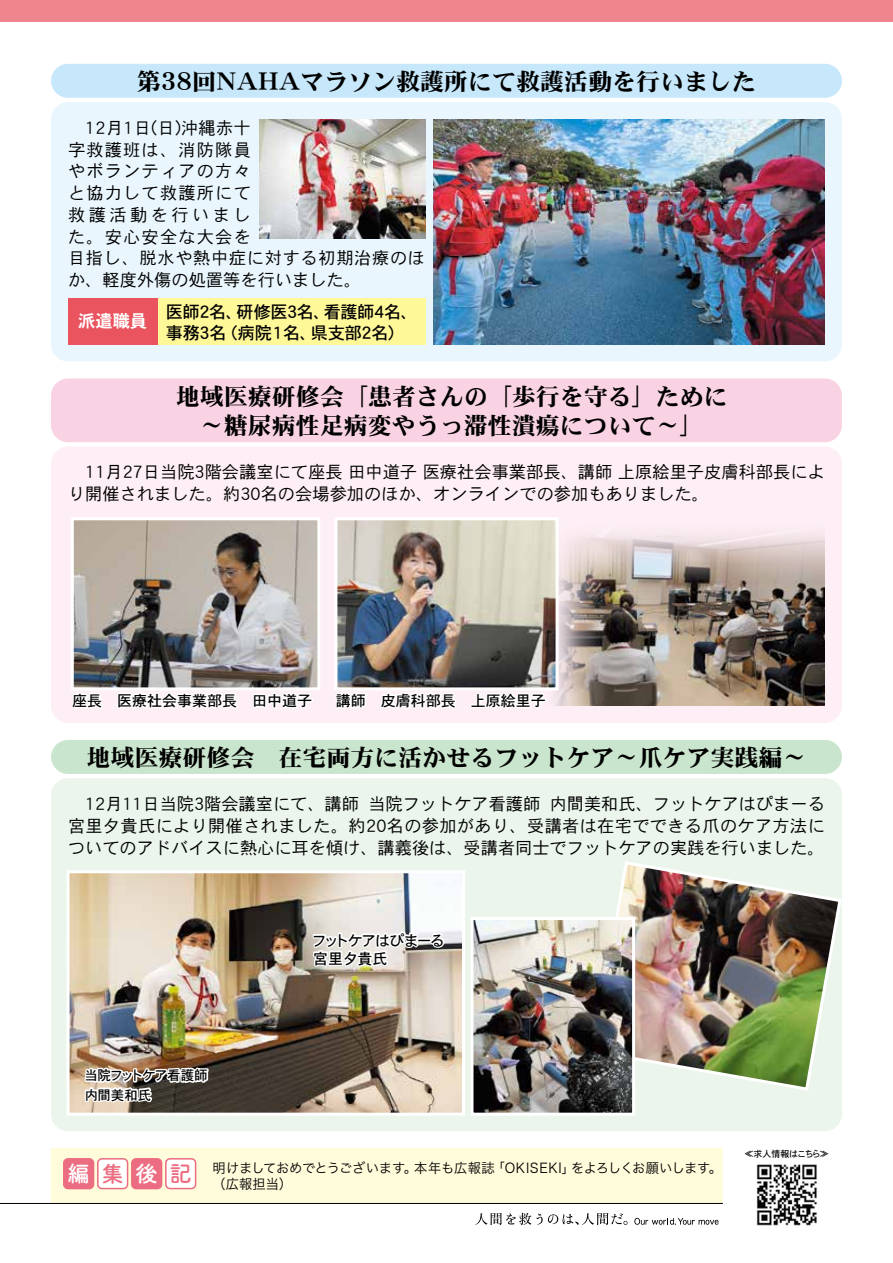
<style>
.page{position:relative;width:893px;height:1263px;background:#fff}
.page>*{position:absolute;margin:0;border:0;box-sizing:border-box;transform-origin:0 0}
.t1{font:24px/28.5px "DFHS Mincho R Pro 5 W9";color:#000;text-align:center}
.t2{font:17.25px/21.8px "DFHS Gothic R Pro 5 W3";color:#000}
.t3{font:17.25px/21.8px "DFHS Gothic R Pro 5 W3";letter-spacing:.065em;color:#000}
.t4{font:17.25px/21.8px "DFHS Gothic R Pro 5 W5";letter-spacing:-.02em;color:#000}
.t5{font:17.25px "DFHS Gothic R Pro 5 W7";color:#fff}
.t6{font:15px "DFHS Gothic R Pro 5 W5";color:#000}
.t7{font:15px/18px "DFHS Gothic R Pro 5 W5";letter-spacing:-.08em;color:#000}
.t8{font:13.5px/16.5px "Hiragino Sans W3";letter-spacing:-.005em;color:#000}
.t9{font:13.5px/19.5px "DFHS Gothic R Pro 5 W5";letter-spacing:-.045em;color:#000}
.t10{font:9px "DFHS Gothic R Pro 5 W5";letter-spacing:-.04em;color:#000}
.s1{font-family:"Tsuku B Rd Gothic";font-weight:700;font-size:22.5px;color:#fff}
.s2{font-family:"Tsuku B Rd Gothic";font-weight:700;font-size:22.5px;color:#ec6d81}
</style>
<div class="page">
<div style="left:0;top:0;width:893px;height:21px;background:#ee858c"></div>
<svg style="left:475px;top:1213px;width:152px;height:12px"></svg>
<svg style="left:634px;top:1218px;width:85px;height:7px"></svg>
<div style="left:51px;top:446px;width:791px;height:277px;background:#fdeff5;border-radius:17px"></div>
<div style="left:51px;top:378px;width:791px;height:64px;background:#f9d3e3;border-radius:17px"></div>
<div style="left:51px;top:1148px;width:672px;height:55px;background:#fffcdb"></div>
<hr style="left:0;top:1203px;width:723px;height:1px;background:#000">
<div style="left:64px;top:1159px;width:30px;height:29px;background:#ec6d81;border-radius:4px"></div>
<div style="left:63px;top:1158px;width:31px;height:31px;border:2px solid #ec6d81;border-radius:4px"></div>
<div style="left:98px;top:1159px;width:30px;height:29px;background:#fff;border-radius:4px"></div>
<div style="left:97px;top:1158px;width:31px;height:31px;border:2px solid #ec6d81;border-radius:4px"></div>
<div style="left:132px;top:1159px;width:30px;height:29px;background:#ec6d81;border-radius:4px"></div>
<div style="left:131px;top:1158px;width:31px;height:31px;border:2px solid #ec6d81;border-radius:4px"></div>
<div style="left:166px;top:1159px;width:30px;height:29px;background:#fff;border-radius:4px"></div>
<div style="left:165px;top:1158px;width:31px;height:31px;border:2px solid #ec6d81;border-radius:4px"></div>
<img style="left:756px;top:1164px;width:61px;height:62px">
<div style="left:51px;top:102px;width:791px;height:259px;background:#eaf6fd;border-radius:17px"></div>
<div style="left:51px;top:64px;width:791px;height:34px;background:#c7e8fa;border-radius:17px"></div>
<div style="left:51px;top:778px;width:791px;height:353px;background:#ebf5ec;border-radius:17px"></div>
<div style="left:51px;top:740px;width:791px;height:34px;background:#cae5cd;border-radius:17px"></div>
<img style="left:434px;top:119px;width:391px;height:225px">
<img style="left:555px;top:534px;width:270px;height:172px">
<img style="left:75px;top:521px;width:241px;height:165px">
<div style="left:71px;top:517px;width:249px;height:173px;border:3px solid #fff"></div>
<img style="left:338px;top:521px;width:217px;height:165px">
<div style="left:334px;top:517px;width:225px;height:173px;border:3px solid #fff"></div>
<svg style="left:72px;top:692px;width:31px;height:17px"></svg>
<svg style="left:115px;top:685px;width:127px;height:24px"></svg>
<svg style="left:251px;top:689px;width:64px;height:20px"></svg>
<svg style="left:335px;top:692px;width:32px;height:17px"></svg>
<svg style="left:377px;top:689px;width:84px;height:20px"></svg>
<svg style="left:469px;top:689px;width:80px;height:20px"></svg>
<img style="left:259px;top:119px;width:166px;height:119px">
<div style="left:68px;top:298px;width:357px;height:46px;background:#fff899"></div>
<div style="left:68px;top:298px;width:89px;height:46px;background:#ea545e"></div>
<img style="left:71px;top:874px;width:390px;height:238px">
<div style="left:67px;top:870px;width:398px;height:246px;border:3px solid #fff"></div>
<img style="left:82px;top:1057px;width:128px;height:47px">
<svg style="left:310px;top:921px;width:139px;height:58px"></svg>
<img style="left:615px;top:861px;width:226px;height:230px">
<img style="left:474px;top:921px;width:157px;height:191px">
<div style="left:470px;top:917px;width:165px;height:199px;border:3px solid #fff"></div>
<h1 class="t1" style="left:137px;top:67px;width:621px">第38回NAHAマラソン救護所にて救護活動を行いました</h1>
<p class="t3" style="left:68px;top:117px;width:359px;text-indent:17px">12月1日(日)沖縄赤十<br>字救護班は、消防隊員<br>やボランティアの方々<br>と協力して救護所にて<br>救護活動を行いまし<br>た。安心安全な大会を<br>目指し、脱水や熱中症に対する初期治療のほか、軽度外傷の処置等を行いました。</p>
<p class="t5" style="left:78px;top:311px;width:70px">派遣職員</p>
<p class="t4" style="left:166px;top:301px;width:253px">医師2名、研修医3名、看護師4名、事務3名（病院１名、県支部2名）</p>
<h1 class="t1" style="left:176px;top:383px;width:553px">地域医療研修会「患者さんの「歩行を守る」ために～糖尿病性足病変やうっ滞性潰瘍について～」</h1>
<p class="t2" style="left:68px;top:461px;width:758px;text-indent:17px">11月27日当院3階会議室にて座長 田中道子 医療社会事業部長、講師 上原絵里子皮膚科部長により開催されました。約30名の会場参加のほか、オンラインでの参加もありました。</p>
<p class="t6" style="left:72px;top:692px;width:242px">座長　医療社会事業部長　田中道子</p>
<p class="t6" style="left:336px;top:692px;width:211px">講師　皮膚科部長　上原絵里子</p>
<h1 class="t1" style="left:86px;top:743px;width:722px">地域医療研修会　在宅両方に活かせるフットケア～爪ケア実践編～</h1>
<p class="t2" style="left:68px;top:793px;width:758px;text-align:justify;text-indent:17px">12月11日当院3階会議室にて、講師 当院フットケア看護師 内間美和氏、フットケアはぴまーる宮里夕貴氏により開催されました。約20名の参加があり、受講者は在宅でできる爪のケア方法についてのアドバイスに熱心に耳を傾け、講義後は、受講者同士でフットケアの実践を行いました。</p>
<p class="t7" style="left:312px;top:931px;width:134px">フットケアはぴまーる宮里夕貴氏</p>
<p class="t9" style="left:85px;top:1066px;width:125px">当院フットケア看護師内間美和氏</p>
<p class="t8" style="left:213px;top:1158px;width:511px;text-indent:-145px"><span class="s1">編</span><span class="s2">集</span><span class="s1">後</span><span class="s2">記</span> 明けましておめでとうございます。本年も広報誌「OKISEKI」をよろしくお願いします。（広報担当）</p>
<p class="t10" style="left:744px;top:1148px;width:86px">≪求人情報はこちら≫</p>
</div>
